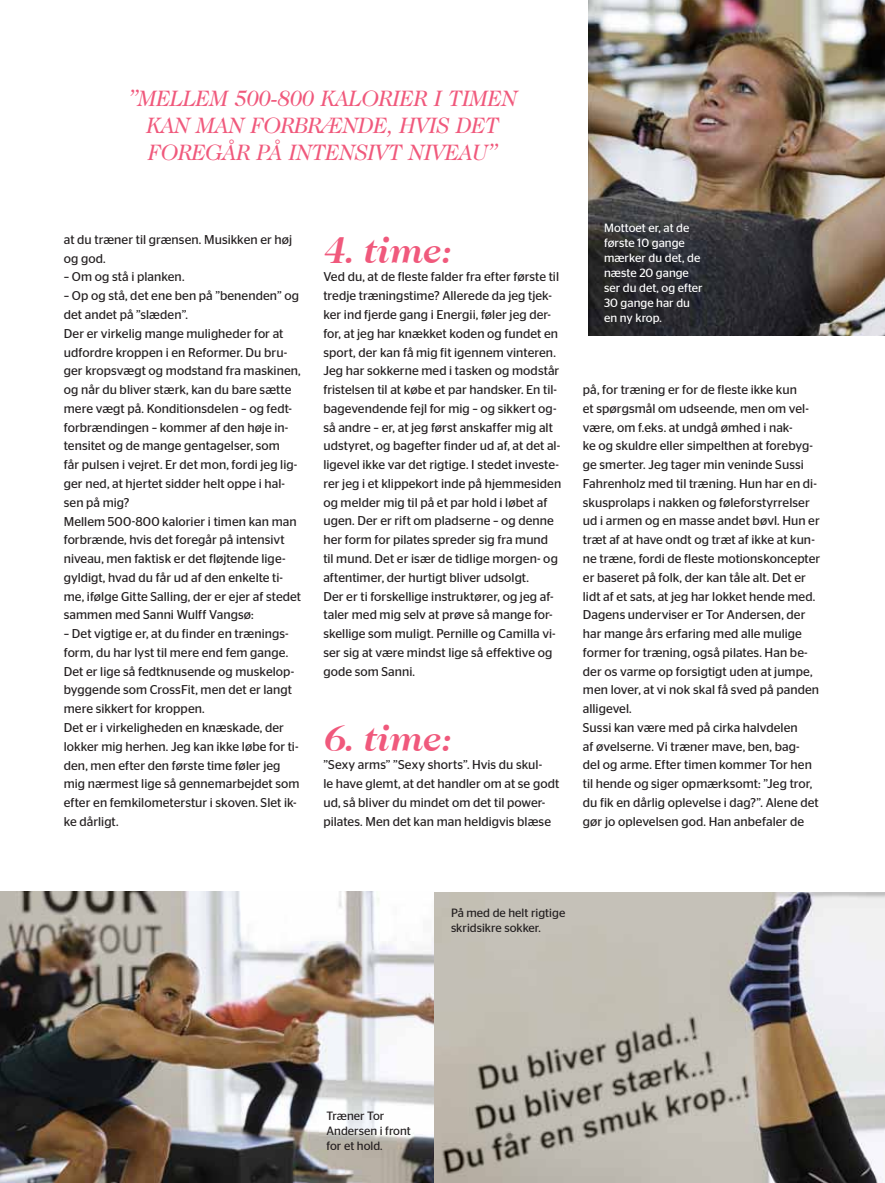
<style>
.page{position:relative;width:885px;height:1183px;background:#fff}
.page>*{position:absolute;margin:0;border:0;box-sizing:border-box;transform-origin:0 0}
.t1{font:italic 700 37.5px "Caslon Two Twenty Four";color:#f0597c}
.t2{font:italic 22.5px/27px "Caslon 224 Std";letter-spacing:-.02em;color:#f0597c;text-align:center}
.t3{font:12.75px/18.8px "Stag Sans";letter-spacing:.005em;color:#231f20}
.t4{font:12px/15px "Stag Sans";color:#fff}
.t5{font:12px/15px "Stag Sans";color:#231f20}
</style>
<div class="page">
<img style="left:0;top:891px;width:884px;height:291px">
<img style="left:588px;top:0;width:296px;height:335px">
<h2 class="t2" style="left:129px;top:84px;width:390px">”MELLEM 500-800 KALORIER I TIMEN<br>KAN MAN FORBRÆNDE, HVIS DET<br>FOREGÅR PÅ INTENSIVT NIVEAU”</h2>
<p class="t3" style="left:64px;top:230px;width:230px">at du træner til grænsen. Musikken er høj og god.</p>
<p class="t3" style="left:64px;top:267px;width:122px">– Om og stå i planken.</p>
<p class="t3" style="left:64px;top:286px;width:239px">– Op og stå, det ene ben på ”benenden” og det andet på ”slæden”.<br>Der er virkelig mange muligheder for at udfordre kroppen i en Reformer. Du bru&shy;ger kropsvægt og modstand fra maskinen, og når du bliver stærk, kan du bare sætte mere vægt på. Konditionsdelen – og fedt&shy;forbrændingen – kommer af den høje in&shy;tensitet og de mange gentagelser, som<br>får pulsen i vejret. Er det mon, fordi jeg lig&shy;ger ned, at hjertet sidder helt oppe i hal&shy;sen på mig?<br>Mellem 500-800 kalorier i timen kan man forbrænde, hvis det foregår på intensivt niveau, men faktisk er det fløjtende lige&shy;gyldigt, hvad du får ud af den enkelte ti&shy;me, ifølge Gitte Salling, der er ejer af stedet sammen med Sanni Wulff Vangsø:</p>
<p class="t3" style="left:64px;top:624px;width:237px">– Det vigtige er, at du finder en trænings&shy;form, du har lyst til mere end fem gange.<br>Det er lige så fedtknusende og muskelop&shy;byggende som CrossFit, men det er langt mere sikkert for kroppen.<br>Det er i virkeligheden en knæskade, der lokker mig herhen. Jeg kan ikke løbe for ti&shy;den, men efter den første time føler jeg mig nærmest lige så gennemarbejdet som efter en femkilometerstur i skoven. Slet ik&shy;ke dårligt.</p>
<h1 class="t1" style="left:323px;top:228px;width:130px">4. time:</h1>
<p class="t3" style="left:323px;top:267px;width:239px">Ved du, at de fleste falder fra efter første til tredje træningstime? Allerede da jeg tjek&shy;ker ind fjerde gang i Energii, føler jeg der&shy;for, at jeg har knækket koden og fundet en sport, der kan få mig fit igennem vinteren.<br>Jeg har sokkerne med i tasken og modstår fristelsen til at købe et par handsker. En til&shy;bagevendende fejl for mig – og sikkert og&shy;så andre – er, at jeg først anskaffer mig alt udstyret, og bagefter finder ud af, at det al&shy;ligevel ikke var det rigtige. I stedet investe&shy;rer jeg i et klippekort inde på hjemmesiden og melder mig til på et par hold i løbet af ugen. Der er rift om pladserne – og denne her form for pilates spreder sig fra mund til mund. Det er især de tidlige morgen- og aftentimer, der hurtigt bliver udsolgt.<br>Der er ti forskellige instruktører, og jeg af&shy;taler med mig selv at prøve så mange for&shy;skellige som muligt. Pernille og Camilla vi&shy;ser sig at være mindst lige så effektive og gode som Sanni.</p>
<h1 class="t1" style="left:323px;top:715px;width:130px">6. time:</h1>
<p class="t3" style="left:323px;top:755px;width:237px">”Sexy arms” ”Sexy shorts”. Hvis du skul-<br>le have glemt, at det handler om at se godt ud, så bliver du mindet om det til power&shy;pilates. Men det kan man heldigvis blæse</p>
<p class="t4" style="left:604px;top:220px;width:100px">Mottoet er, at de første 10 gange mærker du det, de næste 20 gange ser du det, og efter<br>30 gange har du en ny krop.</p>
<p class="t3" style="left:583px;top:380px;width:239px">på, for træning er for de fleste ikke kun<br>et spørgsmål om udseende, men om vel&shy;være, om f.eks. at undgå ømhed i nak-<br>ke og skuldre eller simpelthen at forebyg&shy;ge smerter. Jeg tager min veninde Sussi Fahrenholz med til træning. Hun har en di&shy;skusprolaps i nakken og føleforstyrrelser ud i armen og en masse andet bøvl. Hun er træt af at have ondt og træt af ikke at kun&shy;ne træne, fordi de fleste motionskoncepter er baseret på folk, der kan tåle alt. Det er lidt af et sats, at jeg har lokket hende med.<br>Dagens underviser er Tor Andersen, der har mange års erfaring med alle mulige former for træning, også pilates. Han be&shy;der os varme op forsigtigt uden at jumpe, men lover, at vi nok skal få sved på panden alligevel.<br>Sussi kan være med på cirka halvdelen<br>af øvelserne. Vi træner mave, ben, bag-<br>del og arme. Efter timen kommer Tor hen til hende og siger opmærksomt: ”Jeg tror, du fik en dårlig oplevelse i dag?”. Alene det gør jo oplevelsen god. Han anbefaler de</p>
<p class="t5" style="left:451px;top:904px;width:116px">På med de helt rigtige skridsikre sokker.</p>
<p class="t5" style="left:326px;top:1108px;width:86px">Træner Tor<br>Andersen i front for et hold.</p>
</div>
